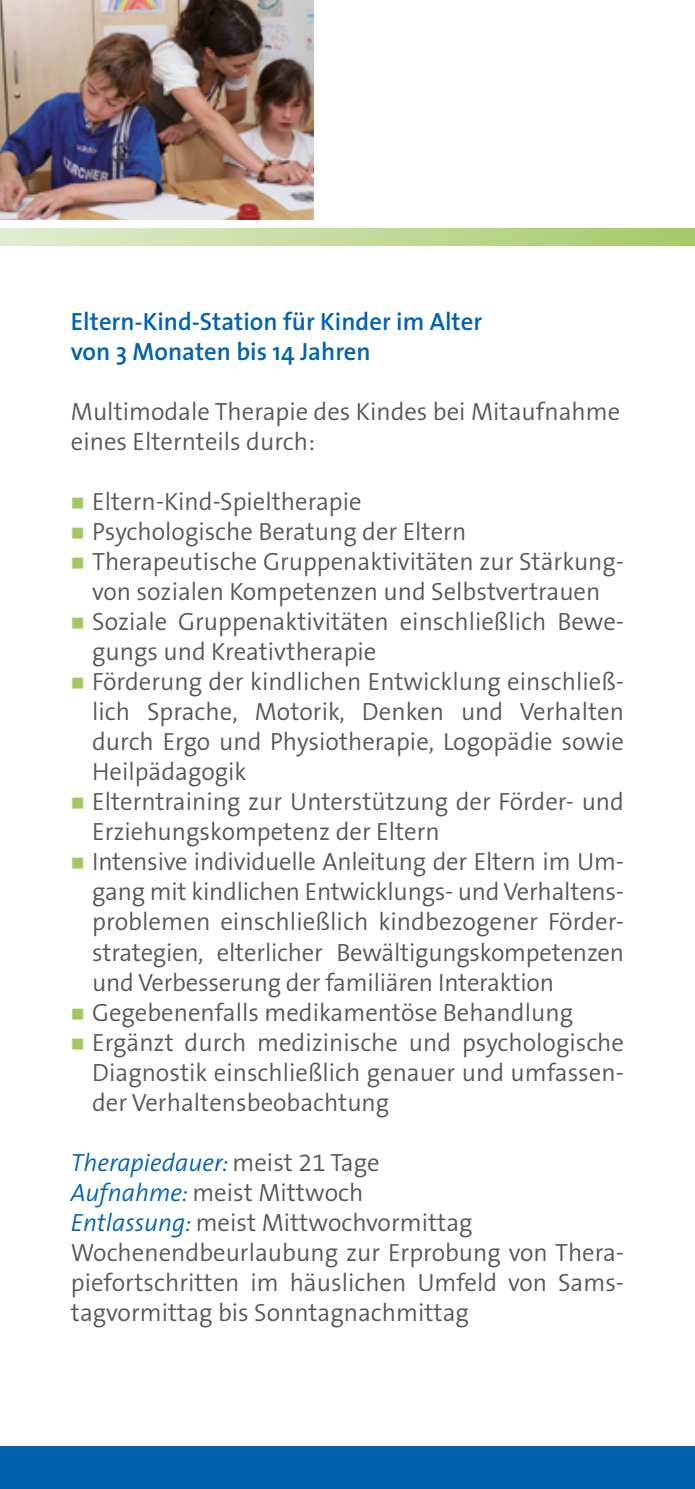
<style>
.page{position:relative;width:695px;height:1489px;background:#fff}
.page>*{position:absolute;margin:0;border:0;box-sizing:border-box;transform-origin:0 0}
.t1{font:300 25px/30px "The Sans B W4";color:#575756}
.t2{font:600 25px/30px "The Sans";color:#0063af}
.t3{font:italic 300 25px "The Sans";color:#0063af}
.s1{color:#a1c861}
.s2{font-family:"The Sans B W4";font-style:normal;color:#575756}
.s3{font-family:"The Sans";font-style:italic;color:#0063af}
</style>
<div class="page">
<div style="left:0;top:1446px;width:694px;height:42px;background:#0063af"></div>
<div style="left:0;top:228px;width:694px;height:18px;background:linear-gradient(to right,#e2edd1,#a5ca68)"></div>
<img style="left:0;top:0;width:313px;height:220px">
<p class="t2" style="left:71px;top:306px;width:413px">Eltern-Kind-Station für Kinder im Alter von 3 Monaten bis 14 Jahren</p>
<p class="t1" style="left:71px;top:397px;width:551px">Multimodale Therapie des Kindes bei Mitaufnahme eines Elternteils durch:</p>
<p class="t1" style="left:71px;top:487px;width:292px"><span class="s1">■</span> Eltern-Kind-Spieltherapie</p>
<p class="t1" style="left:71px;top:517px;width:397px"><span class="s1">■</span> Psychologische Beratung der Eltern</p>
<p class="t1" style="left:71px;top:547px;width:554px;text-align:center"><span class="s1">■</span> Therapeutische Gruppenaktivitäten zur Stärkung&shy;von sozialen Kompetenzen und Selbstvertrauen</p>
<p class="t1" style="left:92px;top:607px;width:533px;text-indent:-21px"><span class="s1">■</span> Soziale Gruppenaktivitäten einschließlich Bewe&shy;gungs und Kreativtherapie</p>
<p class="t1" style="left:92px;top:667px;width:533px;text-align:justify;text-indent:-21px"><span class="s1">■</span> Förderung der kindlichen Entwicklung einschließ&shy;lich Sprache, Motorik, Denken und Verhalten durch Ergo und Physiotherapie, Logopädie sowie Heilpädagogik</p>
<p class="t1" style="left:92px;top:787px;width:533px;text-indent:-21px"><span class="s1">■</span> Elterntraining zur Unterstützung der Förder- und<br>Erziehungskompetenz der Eltern</p>
<p class="t1" style="left:92px;top:847px;width:533px;text-align:justify;text-indent:-21px"><span class="s1">■</span> Intensive individuelle Anleitung der Eltern im Um&shy;gang mit kindlichen Entwicklungs- und Verhaltens&shy;problemen einschließlich kindbezogener Förder&shy;strategien, elterlicher Bewältigungskompetenzen und Verbesserung der familiären Interaktion</p>
<p class="t1" style="left:71px;top:997px;width:503px"><span class="s1">■</span> Gegebenenfalls medikamentöse Behandlung</p>
<p class="t1" style="left:92px;top:1027px;width:533px;text-align:justify;text-indent:-21px"><span class="s1">■</span> Ergänzt durch medizinische und psychologische Diagnostik einschließlich genauer und umfassen&shy;der Verhaltensbeobachtung</p>
<p class="t3" style="left:71px;top:1141px;width:310px">Therapiedauer: <span class="s2">meist 21 Tage</span></p>
<p class="t1" style="left:71px;top:1177px;width:554px"><span class="s3">Aufnahme:</span> meist Mittwoch<br><span class="s3">Entlassung:</span> meist Mittwochvormittag Wochenendbeurlaubung zur Erprobung von Thera&shy;piefortschritten im häuslichen Umfeld von Sams&shy;tagvormittag bis Sonntagnachmittag</p>
</div>
